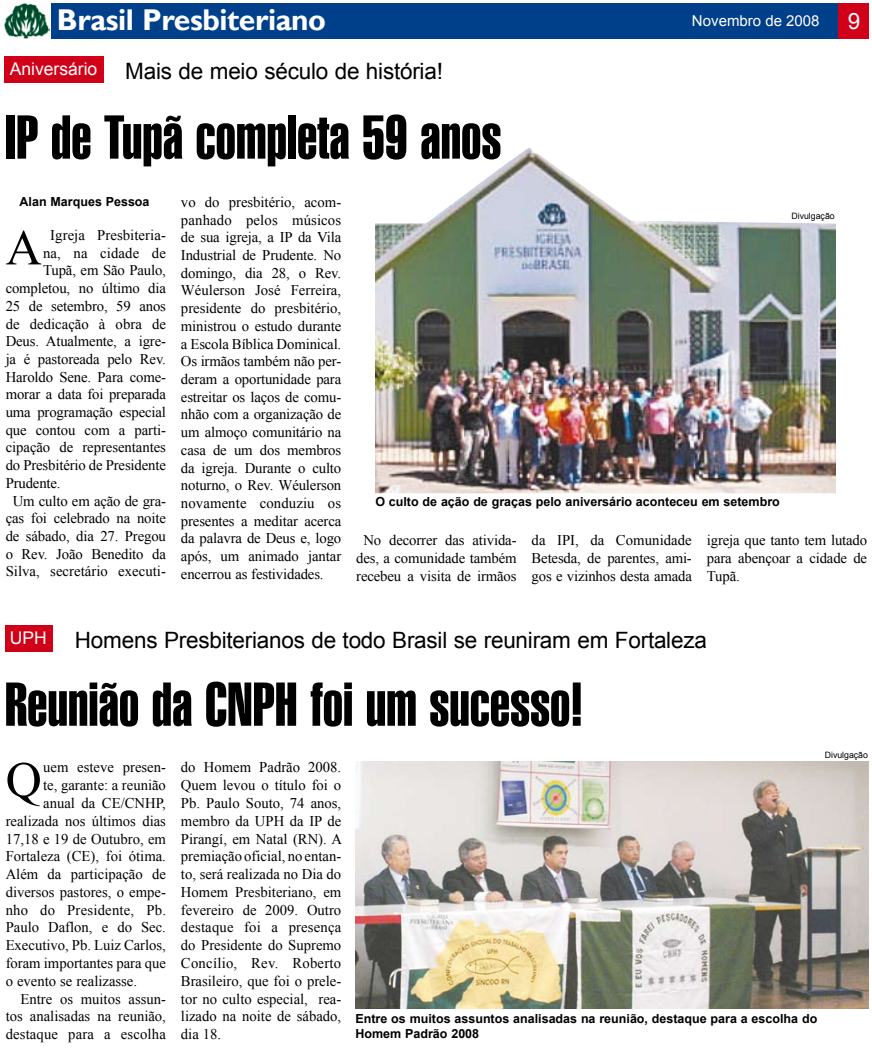
<style>
.page{position:relative;width:872px;height:1053px;background:#fff}
.page>*{position:absolute;margin:0;border:0;box-sizing:border-box;transform-origin:0 0}
.t1{font:60px "Swiss 911 BT Extra Compressed";color:#000}
.t2{font:50px "Times New Roman";color:#000}
.t3{font:700 30px "Gill Sans";letter-spacing:-.015em;color:#fff}
.t4{font:22.5px "Arial";letter-spacing:-.01em;color:#000}
.t5{font:17.5px "Arial";color:#fff}
.t6{font:15px "Arial";color:#fff}
.t7{font:14.88px/17.8px "Times New Roman";color:#000;text-align:justify}
.t8{font:14.75px/17.8px "Times New Roman";letter-spacing:-.01em;color:#000;text-align:justify}
.t9{font:700 12.5px/15px "Arial";color:#000}
.t10{font:8.75px "Arial";color:#000}
</style>
<div class="page">
<div style="left:4px;top:3px;width:864px;height:36px;background:#003f8a"></div>
<div style="left:838px;top:3px;width:30px;height:36px;background:#d10019"></div>
<div style="left:4px;top:3px;width:46px;height:36px;background:#fff"></div>
<img style="left:4px;top:3px;width:46px;height:35px">
<div style="left:5px;top:56px;width:98px;height:26px;background:#d10019"></div>
<img style="left:375px;top:147px;width:460px;height:346px">
<div style="left:5px;top:625px;width:48px;height:26px;background:#d10019"></div>
<img style="left:355px;top:761px;width:513px;height:247px">
<h3 class="t3" style="left:57px;top:2px;width:271px">Brasil Presbiteriano</h3>
<p class="t6" style="left:692px;top:13px;width:129px">Novembro de 2008</p>
<h3 class="t4" style="left:21px;top:59px;width:423px"><sup>n</sup> <sup>versário</sup> Mais de meio século de história!</h3>
<p class="t5" style="left:10px;top:59px;width:47px">Artigo</p>
<h1 class="t1" style="left:5px;top:104px;width:498px">IP de Tupã completa 59 anos</h1>
<p class="t9" style="left:20px;top:194px;width:131px">Alan Marques Pessoa</p>
<p class="t8" style="left:50px;top:226px;width:117px">Igreja Presbiteria-</p>
<p class="t8" style="left:43px;top:243px;width:124px">na, na cidade de</p>
<p class="t8" style="left:43px;top:261px;width:124px">Tupã, em São Paulo,</p>
<p class="t8" style="left:6px;top:279px;width:162px">completou, no último dia</p>
<p class="t8" style="left:6px;top:297px;width:162px">25 de setembro, 59 anos</p>
<p class="t8" style="left:6px;top:314px;width:162px">de dedicação à obra de</p>
<p class="t8" style="left:6px;top:332px;width:162px">Deus. Atualmente, a igre-</p>
<p class="t8" style="left:6px;top:350px;width:162px">ja é pastoreada pelo Rev.</p>
<p class="t8" style="left:6px;top:367px;width:162px">Haroldo Sene. Para come-</p>
<p class="t8" style="left:6px;top:385px;width:162px">morar a data foi preparada</p>
<p class="t8" style="left:6px;top:403px;width:162px">uma programação especial</p>
<p class="t8" style="left:6px;top:420px;width:162px">que contou com a parti-</p>
<p class="t8" style="left:6px;top:438px;width:162px">cipação de representantes</p>
<p class="t8" style="left:6px;top:456px;width:162px">do Presbitério de Presidente</p>
<p class="t8" style="left:6px;top:474px;width:56px">Prudente.</p>
<p class="t8" style="left:13px;top:491px;width:155px">Um culto em ação de gra-</p>
<p class="t8" style="left:6px;top:509px;width:162px">ças foi celebrado na noite</p>
<p class="t8" style="left:6px;top:527px;width:162px">de sábado, dia 27. Pregou</p>
<p class="t8" style="left:6px;top:544px;width:162px">o Rev. João Benedito da</p>
<p class="t8" style="left:6px;top:562px;width:162px">Silva, secretário executi-</p>
<h2 class="t2" style="left:6px;top:219px;width:38px">A</h2>
<p class="t8" style="left:181px;top:193px;width:162px">vo do presbitério, acom&shy;panhado pelos músicos de sua igreja, a IP da Vila Industrial de Prudente. No domingo, dia 28, o Rev.<br>Wéulerson José Ferreira, presidente do presbitério, ministrou o estudo durante a Escola Bíblica Dominical.<br>Os irmãos também não per&shy;deram a oportunidade para estreitar os laços de comu&shy;nhão com a organização de um almoço comunitário na casa de um dos membros da igreja. Durante o culto noturno, o Rev. Wéulerson novamente conduziu os presentes a meditar acerca da palavra de Deus e, logo após, um animado jantar encerrou as festividades.</p>
<p class="t10" style="left:791px;top:211px;width:45px">Divulgação</p>
<p class="t9" style="left:375px;top:494px;width:406px">O culto de ação de graças pelo aniversário aconteceu em setembro</p>
<p class="t8" style="left:356px;top:531px;width:162px;text-align:center">No decorrer das ativida&shy;des, a comunidade também recebeu a visita de irmãos</p>
<p class="t8" style="left:531px;top:531px;width:162px">da IPI, da Comunidade Betesda, de parentes, ami&shy;gos e vizinhos desta amada</p>
<p class="t8" style="left:707px;top:531px;width:162px">igreja que tanto tem lutado para abençoar a cidade de Tupã.</p>
<p class="t5" style="left:10px;top:628px;width:38px">UPH</p>
<h3 class="t4" style="left:75px;top:627px;width:633px">Homens Presbiterianos de todo Brasil se reuniram em Fortaleza</h3>
<h1 class="t1" style="left:5px;top:670px;width:580px">Reunião da CNPH foi um sucesso!</h1>
<h2 class="t2" style="left:6px;top:750px;width:38px">Q</h2>
<p class="t7" style="left:181px;top:758px;width:163px">do Homem Padrão 2008.<br>Quem levou o título foi o Pb. Paulo Souto, 74 anos, membro da UPH da IP de Pirangí, em Natal (RN). A premiação oficial, no entan&shy;to, será realizada no Dia do Homem Presbiteriano, em fevereiro de 2009. Outro destaque foi a presença do Presidente do Supremo Concílio, Rev. Roberto Brasileiro, que foi o prele&shy;tor no culto especial, rea&shy;lizado na noite de sábado, dia 18.</p>
<p class="t7" style="left:43px;top:758px;width:124px">uem esteve presen-</p>
<p class="t7" style="left:43px;top:776px;width:124px">te, garante: a reunião</p>
<p class="t7" style="left:43px;top:793px;width:124px">anual da CE/CNHP,</p>
<p class="t7" style="left:6px;top:811px;width:162px">realizada nos últimos dias</p>
<p class="t7" style="left:6px;top:829px;width:162px">17,18 e 19 de Outubro, em</p>
<p class="t7" style="left:6px;top:847px;width:162px">Fortaleza (CE), foi ótima.</p>
<p class="t7" style="left:6px;top:865px;width:162px">Além da participação de</p>
<p class="t7" style="left:6px;top:882px;width:162px">diversos pastores, o empe-</p>
<p class="t7" style="left:6px;top:900px;width:162px">nho do Presidente, Pb.</p>
<p class="t7" style="left:6px;top:918px;width:162px">Paulo Daflon, e do Sec.</p>
<p class="t7" style="left:6px;top:936px;width:162px">Executivo, Pb. Luiz Carlos,</p>
<p class="t7" style="left:6px;top:953px;width:162px">foram importantes para que</p>
<p class="t7" style="left:6px;top:971px;width:133px">o evento se realizasse.</p>
<p class="t7" style="left:21px;top:989px;width:147px">Entre os muitos assun-</p>
<p class="t7" style="left:6px;top:1007px;width:162px">tos analisadas na reunião,</p>
<p class="t7" style="left:6px;top:1025px;width:162px">destaque para a escolha</p>
<p class="t9" style="left:355px;top:1011px;width:463px">Entre os muitos assuntos analisadas na reunião, destaque para a escolha do<br>Homem Padrão 2008</p>
<p class="t10" style="left:824px;top:750px;width:45px">Divulgação</p>
</div>
